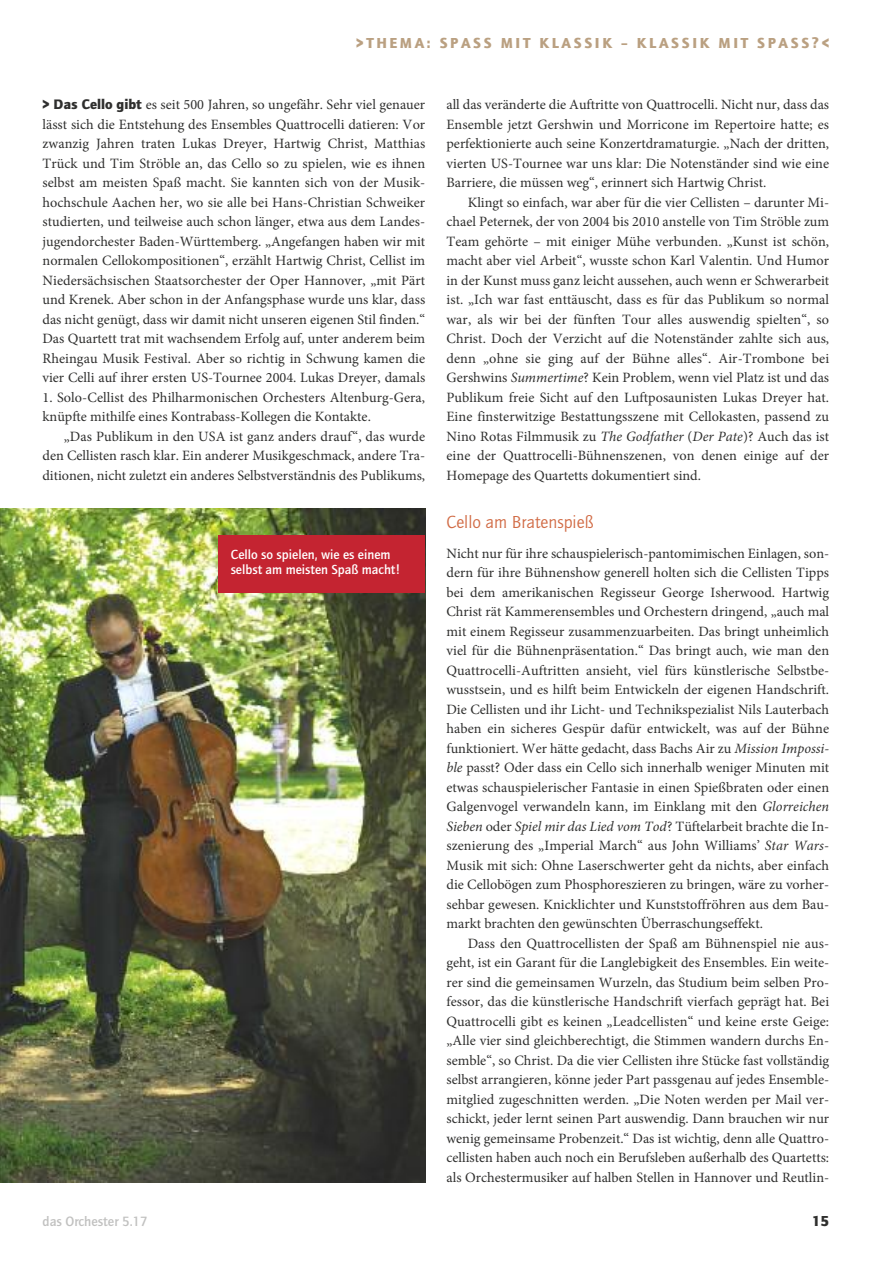
<style>
.page{position:relative;width:893px;height:1263px;background:#fff}
.page>*{position:absolute;margin:0;border:0;box-sizing:border-box;transform-origin:0 0}
.t1{font:18px "Quay Itc T";color:#d16b45}
.t2{font:900 15px "Quay Itc T";letter-spacing:.175em;color:#baa081}
.t3{font:900 15px "Quay Itc T";color:#2f2f2e}
.t4{font:14.25px/19.5px "Minion Pro";color:#2f2f2e;text-align:justify}
.t5{font:700 13.95px "Quay Itc T";color:#c1c1c0}
.t6{font:700 13.5px/15.8px "Quay Itc T";color:#fff}
.s1{font-family:"Quay Itc T";font-weight:900}
.s2{font-style:italic}
</style>
<div class="page">
<img style="left:0;top:508px;width:425px;height:674px">
<div style="left:219px;top:535px;width:206px;height:58px;background:#c42431"></div>
<p class="t2" style="left:356px;top:34px;width:474px">&gt;THEMA: SPASS MIT KLASSIK – KLASSIK MIT SPASS?&lt;</p>
<p class="t4" style="left:43px;top:96px;width:384px"><span class="s1">&gt; Das Cello gibt</span> es seit 500 Jahren, so ungefähr. Sehr viel genauer lässt sich die Entstehung des Ensembles Quattrocelli datieren: Vor zwanzig Jahren traten Lukas Dreyer, Hartwig Christ, Matthias Trück und Tim Ströble an, das Cello so zu spielen, wie es ihnen selbst am meisten Spaß macht. Sie kannten sich von der Musik&shy;hochschule Aachen her, wo sie alle bei Hans-Christian Schweiker studierten, und teilweise auch schon länger, etwa aus dem Landes&shy;jugendorchester Baden-Württemberg. „Angefangen haben wir mit normalen Cellokompositionen“, erzählt Hartwig Christ, Cellist im Niedersächsischen Staatsorchester der Oper Hannover, „mit Pärt und Krenek. Aber schon in der Anfangsphase wurde uns klar, dass das nicht genügt, dass wir damit nicht unseren eigenen Stil finden.“ Das Quartett trat mit wachsendem Erfolg auf, unter anderem beim Rheingau Musik Festival. Aber so richtig in Schwung kamen die vier Celli auf ihrer ersten US-Tournee 2004. Lukas Dreyer, damals</p>
<p class="t4" style="left:43px;top:389px;width:384px">1. Solo-Cellist des Philharmonischen Orchesters Altenburg-Gera, knüpfte mithilfe eines Kontrabass-Kollegen die Kontakte.</p>
<p class="t4" style="left:43px;top:428px;width:384px;text-indent:21px">„Das Publikum in den USA ist ganz anders drauf“, das wurde den Cellisten rasch klar. Ein anderer Musikgeschmack, andere Tra&shy;ditionen, nicht zuletzt ein anderes Selbstverständnis des Publikums,</p>
<p class="t6" style="left:231px;top:546px;width:171px">Cello so spielen, wie es einem selbst am meisten Spaß macht!</p>
<p class="t4" style="left:446px;top:96px;width:384px">all das veränderte die Auftritte von Quattrocelli. Nicht nur, dass das Ensemble jetzt Gershwin und Morricone im Repertoire hatte; es perfektionierte auch seine Konzertdramaturgie. „Nach der dritten, vierten US-Tournee war uns klar: Die Notenständer sind wie eine Barriere, die müssen weg“, erinnert sich Hartwig Christ.</p>
<p class="t4" style="left:446px;top:194px;width:384px;text-indent:21px">Klingt so einfach, war aber für die vier Cellisten – darunter Mi&shy;chael Peternek, der von 2004 bis 2010 anstelle von Tim Ströble zum Team gehörte – mit einiger Mühe verbunden. „Kunst ist schön, macht aber viel Arbeit“, wusste schon Karl Valentin. Und Humor in der Kunst muss ganz leicht aussehen, auch wenn er Schwerarbeit ist. „Ich war fast enttäuscht, dass es für das Publikum so normal war, als wir bei der fünften Tour alles auswendig spielten“, so Christ. Doch der Verzicht auf die Notenständer zahlte sich aus, denn „ohne sie ging auf der Bühne alles“. Air-Trombone bei Gershwins <span class="s2">Summertime</span>? Kein Problem, wenn viel Platz ist und das Publikum freie Sicht auf den Luftposaunisten Lukas Dreyer hat.<br>Eine finsterwitzige Bestattungsszene mit Cellokasten, passend zu Nino Rotas Filmmusik zu <span class="s2">The Godfather</span> (<span class="s2">Der Pate</span>)? Auch das ist eine der Quattrocelli-Bühnenszenen, von denen einige auf der Homepage des Quartetts dokumentiert sind.</p>
<p class="t1" style="left:446px;top:511px;width:148px">Cello am Bratenspieß</p>
<p class="t4" style="left:446px;top:545px;width:384px">Nicht nur für ihre schauspielerisch-pantomimischen Einlagen, son&shy;dern für ihre Bühnenshow generell holten sich die Cellisten Tipps bei dem amerikanischen Regisseur George Isherwood. Hartwig Christ rät Kammerensembles und Orchestern dringend, „auch mal mit einem Regisseur zusammenzuarbeiten. Das bringt unheimlich viel für die Bühnenpräsentation.“ Das bringt auch, wie man den Quattrocelli-Auftritten ansieht, viel fürs künstlerische Selbstbe&shy;wusstsein, und es hilft beim Entwickeln der eigenen Handschrift.<br>Die Cellisten und ihr Licht- und Technikspezialist Nils Lauterbach haben ein sicheres Gespür dafür entwickelt, was auf der Bühne funktioniert. Wer hätte gedacht, dass Bachs Air zu <span class="s2">Mission Impossi&shy;ble</span> passt? Oder dass ein Cello sich innerhalb weniger Minuten mit etwas schauspielerischer Fantasie in einen Spießbraten oder einen Galgenvogel verwandeln kann, im Einklang mit den <span class="s2">Glorreichen Sieben</span> oder <span class="s2">Spiel mir das Lied vom Tod</span>? Tüftelarbeit brachte die In&shy;szenierung des „Imperial March“ aus John Williams’ <span class="s2">Star Wars</span>-Musik mit sich: Ohne Laserschwerter geht da nichts, aber einfach die Cellobögen zum Phosphoreszieren zu bringen, wäre zu vorher&shy;sehbar gewesen. Knicklichter und Kunststoffröhren aus dem Bau&shy;markt brachten den gewünschten Überraschungseffekt.</p>
<p class="t4" style="left:446px;top:935px;width:384px;text-indent:21px">Dass den Quattrocellisten der Spaß am Bühnenspiel nie aus&shy;geht, ist ein Garant für die Langlebigkeit des Ensembles. Ein weite&shy;rer sind die gemeinsamen Wurzeln, das Studium beim selben Pro&shy;fessor, das die künstlerische Handschrift vierfach geprägt hat. Bei Quattrocelli gibt es keinen „Leadcellisten“ und keine erste Geige: „Alle vier sind gleichberechtigt, die Stimmen wandern durchs En&shy;semble“, so Christ. Da die vier Cellisten ihre Stücke fast vollständig selbst arrangieren, könne jeder Part passgenau auf jedes Ensemble&shy;mitglied zugeschnitten werden. „Die Noten werden per Mail ver&shy;schickt, jeder lernt seinen Part auswendig. Dann brauchen wir nur wenig gemeinsame Probenzeit.“ Das ist wichtig, denn alle Quattro&shy;cellisten haben auch noch ein Berufsleben außerhalb des Quartetts: als Orchestermusiker auf halben Stellen in Hannover und Reutlin-</p>
<p class="t5" style="left:43px;top:1212px;width:107px">das Orchester 5.17</p>
<p class="t3" style="left:812px;top:1212px;width:19px">15</p>
</div>
